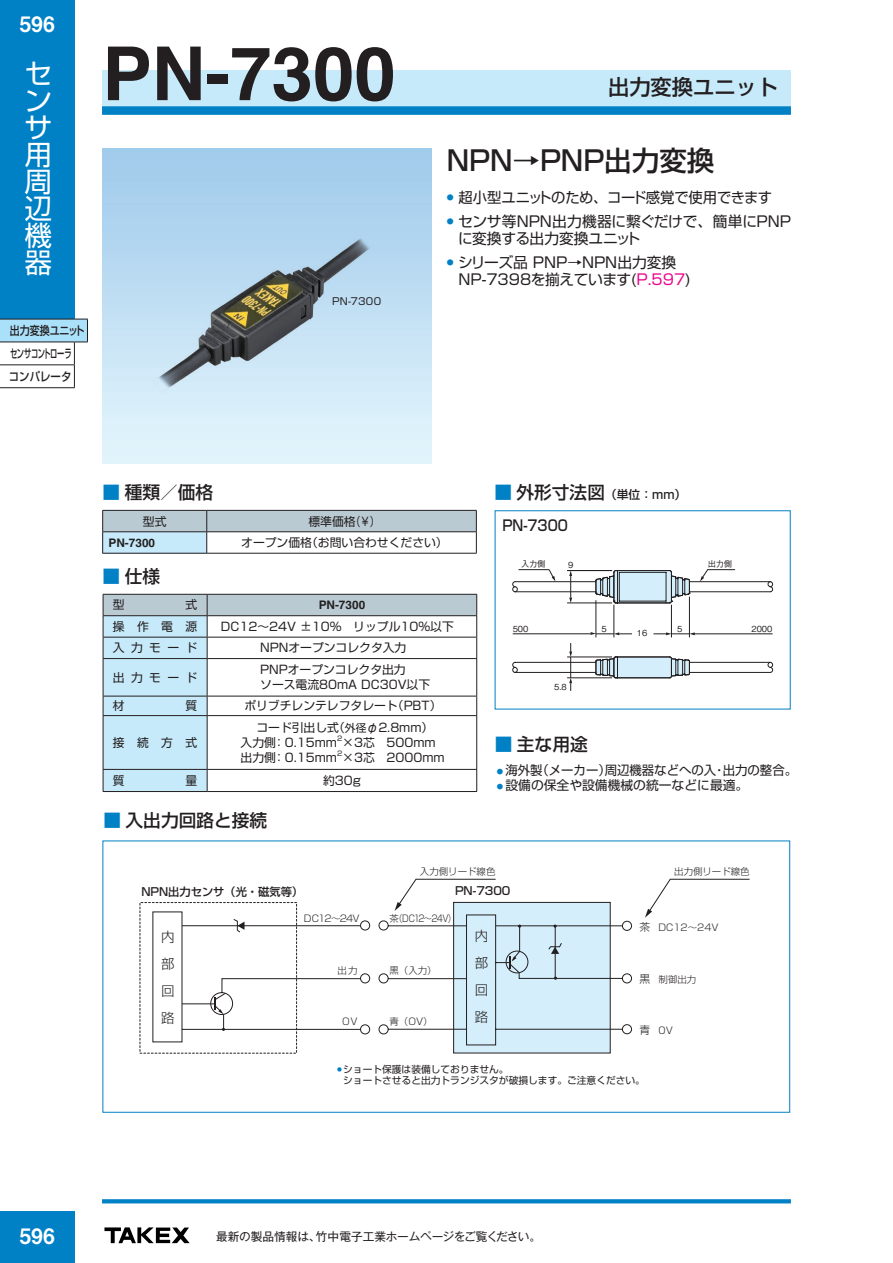
<style>
.page{position:relative;width:893px;height:1263px;background:#fff}
.page>*{position:absolute;margin:0;border:0;box-sizing:border-box;transform-origin:0 0}
.ノーマル{font:700 74.4px "Helvetica";color:#231f20}
.新_コピー24Q{font:500 27.6px "Shin Go Pro";color:#231f20}
.t1{font:27.6px/27px "Shin Go Pro";color:#fff;text-align:justify}
.ノーマル-2{font:500 21.3px "Shin Go Pro";color:#231f20}
.t2{font:21.3px "Midashi Go Pro MB31";color:#fff}
.ノーマル-3{font:500 17.7px "Shin Go Pro";color:#231f20}
.t3{font:14.7px/16.6px "Shin Go Pro";letter-spacing:-.01em;color:#231f20}
.ノーマル-4{font:500 14.7px "Shin Go Pro";color:#231f20;scale:.9 1}
.t4{font:13.5px/27px "Shin Go Pro Light 90 pv RKSJ H";color:#231f20;text-align:justify}
.ノーマル-5{font:12.75px "Shin Go Pro";color:#231f20}
.t5{font:500 12px "Shin Go Pro";letter-spacing:-.045em;color:#231f20;scale:.61 1}
.t6{font:500 12px "Shin Go Pro";letter-spacing:-.015em;color:#231f20;scale:.83 1}
.t7{font:500 12px "Shin Go Pro";letter-spacing:-.015em;color:#231f20;scale:.87 1}
.ノーマル-6{font:11.85px "Shin Go Pro";color:#231f20}
.ノーマル-7{font:700 11.85px "Helvetica";color:#231f20}
.ノーマル-8{font:500 11.85px "Shin Go Pro";color:#231f20}
.オプション_小{font:11.7px "Gothic MB101 Pro";letter-spacing:-.01em;color:#231f20}
.t8{font:11.25px "Shin Go Pro Medium 90 pv RKSJ H";color:#231f20}
.品番{font:9.9px "Shin Go Pro";letter-spacing:.03em;color:#231f20}
.t9{font:9.75px/11.7px "Shin Go Pro Regular 90 pv RKSJ H";color:#231f20}
.t10{font:9.45px "Shin Go Pro Light 90 pv RKSJ H";color:#231f20}
.t11{font:8.4px "Gothic BBB Pro Medium 90 pv RKSJ H";color:#231f20}
.ノーマル-9{font:6.9px "Shin Go Pro";color:#231f20}
.s1{color:#ed028c}
.s2{color:#0080c5}
.s3{font-size:10.8px}
.s4{font-size:17.7px;color:#0080c5}
.s5{font-size:17.7px}
.s6{font-weight:500;font-size:6.45px;color:#0080c5}
</style>
<div class="page">
<svg style="left:102px;top:1199px;width:689px;height:4px;background:#0d86c8"></svg>
<div style="left:0;top:0;width:75px;height:319px;background:#0080c5"></div>
<div style="left:0;top:1212px;width:75px;height:51px;background:#0080c5"></div>
<svg style="left:104px;top:1227px;width:86px;height:16px"></svg>
<div style="left:102px;top:70px;width:689px;height:43px;background:#c6eafa"></div>
<div style="left:102px;top:106px;width:689px;height:9px;background:#0080c5"></div>
<img style="left:103px;top:149px;width:328px;height:314px">
<svg style="left:103px;top:594px;width:374px;height:197px"></svg>
<hr style="left:103px;top:791px;width:104px;height:1px;background:#231f20">
<hr style="left:207px;top:791px;width:270px;height:1px;background:#231f20">
<svg style="left:102px;top:510px;width:375px;height:43px"></svg>
<hr style="left:102px;top:553px;width:105px;height:1px;background:#231f20">
<hr style="left:207px;top:553px;width:270px;height:1px;background:#231f20">
<svg style="left:513px;top:569px;width:260px;height:122px"></svg>
<div style="left:453px;top:902px;width:157px;height:151px;background:#d4effb"></div>
<svg style="left:645px;top:879px;width:105px;height:39px"></svg>
<svg style="left:337px;top:1067px;width:5px;height:4px"></svg>
<svg style="left:152px;top:879px;width:480px;height:166px"></svg>
<div style="left:0;top:319px;width:87px;height:23px;background:#aae0f9"></div>
<hr style="left:0;top:342px;width:74px;height:1px;background:#231f20">
<hr style="left:0;top:364px;width:75px;height:1px;background:#231f20">
<hr style="left:0;top:387px;width:75px;height:1px;background:#231f20">
<hr style="left:0;top:319px;width:74px;height:1px;background:#231f20">
<svg style="left:74px;top:319px;width:14px;height:68px"></svg>
<h3 class="t2" style="left:19px;top:7px;width:37px">596</h3>
<h2 class="t1" style="left:25px;top:57px;width:29px">センサ用周辺機器</h2>
<p class="t6" style="left:10px;top:321px;width:92px">出力変換ユニット</p>
<p class="t5" style="left:10px;top:343px;width:103px">センサコントローラ</p>
<p class="t7" style="left:9px;top:366px;width:73px">コンパレータ</p>
<p class="ノーマル" style="left:102px;top:29px;width:295px">PN-7300</p>
<p class="品番" style="left:332px;top:293px;width:51px">PN-7300</p>
<p class="ノーマル-2" style="left:608px;top:70px;width:172px">出力変換ユニット</p>
<p class="新_コピー24Q" style="left:447px;top:137px;width:269px">NPN→PNP出力変換</p>
<p class="t3" style="left:447px;top:187px;width:327px"><sup>●</sup> 超小型ユニットのため、コード感覚で使用できます</p>
<p class="t3" style="left:458px;top:211px;width:334px;text-indent:-11px"><sup>●</sup> センサ等NPN出力機器に繋ぐだけで、簡単にPNPに変換する出力変換ユニット</p>
<p class="t3" style="left:459px;top:253px;width:234px;text-indent:-12px"><sup>●</sup> シリーズ品 PNP→NPN出力変換<br>NP-7398を揃えています(<span class="s1">P.597</span>)</p>
<p class="ノーマル-3" style="left:103px;top:478px;width:112px"><span class="s2">■</span> 種類／価格</p>
<p class="ノーマル-6" style="left:143px;top:511px;width:25px">型式</p>
<p class="ノーマル-6" style="left:308px;top:511px;width:72px">標準価格（￥）</p>
<p class="ノーマル-7" style="left:109px;top:535px;width:48px">PN-7300</p>
<p class="ノーマル-6" style="left:241px;top:533px;width:208px">オープン価格（お問い合わせください）</p>
<p class="ノーマル-3" style="left:103px;top:562px;width:59px"><span class="s2">■</span> 仕様</p>
<p class="ノーマル-6" style="left:113px;top:595px;width:13px">型</p>
<p class="ノーマル-6" style="left:186px;top:595px;width:13px">式</p>
<p class="ノーマル-7" style="left:319px;top:598px;width:48px">PN-7300</p>
<p class="ノーマル-6" style="left:113px;top:617px;width:86px">操作電源</p>
<p class="ノーマル-6" style="left:221px;top:617px;width:234px">DC12〜24V ±10%　リップル10%以下</p>
<p class="ノーマル-6" style="left:113px;top:638px;width:86px">入力モード</p>
<p class="ノーマル-6" style="left:260px;top:638px;width:148px">NPNオープンコレクタ入力</p>
<p class="ノーマル-6" style="left:113px;top:668px;width:86px">出力モード</p>
<p class="ノーマル-6" style="left:260px;top:660px;width:147px">PNPオープンコレクタ出力</p>
<p class="ノーマル-6" style="left:260px;top:675px;width:171px">ソース電流80mA DC30V以下</p>
<p class="ノーマル-6" style="left:113px;top:696px;width:13px">材</p>
<p class="ノーマル-6" style="left:186px;top:696px;width:13px">質</p>
<p class="ノーマル-6" style="left:244px;top:696px;width:199px">ポリブチレンテレフタレート（PBT）</p>
<p class="ノーマル-6" style="left:113px;top:733px;width:86px">接続方式</p>
<p class="ノーマル-6" style="left:256px;top:718px;width:178px">コード引出し式（<span class="s3">外径</span>φ2.8mm）</p>
<p class="ノーマル-6" style="left:241px;top:733px;width:197px">入力側：0.15mm ×3芯　500mm</p>
<p class="ノーマル-9" style="left:337px;top:733px;width:7px">2</p>
<p class="ノーマル-6" style="left:241px;top:747px;width:206px">出力側：0.15mm ×3芯　2000mm</p>
<p class="ノーマル-9" style="left:337px;top:747px;width:7px">2</p>
<p class="ノーマル-6" style="left:113px;top:771px;width:13px">質</p>
<p class="ノーマル-6" style="left:186px;top:771px;width:13px">量</p>
<p class="ノーマル-6" style="left:323px;top:771px;width:39px">約30g</p>
<p class="ノーマル-3" style="left:103px;top:806px;width:165px"><span class="s2">■</span> 入出力回路と接続</p>
<p class="ノーマル-8" style="left:494px;top:485px;width:193px"><span class="s4">■</span> <span class="s5">外形寸法図</span>（単位：mm）</p>
<p class="ノーマル-4" style="left:502px;top:513px;width:74px">PN-7300</p>
<p class="t11" style="left:521px;top:557px;width:26px">入力側</p>
<p class="t11" style="left:708px;top:557px;width:26px">出力側</p>
<p class="t11" style="left:568px;top:558px;width:7px">9</p>
<p class="t11" style="left:513px;top:622px;width:17px">500</p>
<p class="t11" style="left:751px;top:622px;width:22px">2000</p>
<p class="t11" style="left:601px;top:622px;width:7px">5</p>
<p class="t11" style="left:677px;top:622px;width:7px">5</p>
<p class="t11" style="left:637px;top:626px;width:12px">16</p>
<p class="t11" style="left:554px;top:680px;width:14px">5.8</p>
<p class="ノーマル-3" style="left:495px;top:730px;width:94px"><span class="s2">■</span> 主な用途</p>
<p class="ノーマル-5" style="left:497px;top:759px;width:302px"><span class="s6">●</span> 海外製（メーカー）周辺機器などへの入・出力の整合。</p>
<p class="ノーマル-5" style="left:497px;top:775px;width:253px"><span class="s6">●</span> 設備の保全や設備機械の統一などに最適。</p>
<p class="t8" style="left:141px;top:882px;width:163px">NPN出力センサ（光・磁気等）</p>
<p class="t4" style="left:161px;top:921px;width:15px">内部回路</p>
<p class="t10" style="left:304px;top:910px;width:57px">DC12～24V</p>
<p class="t10" style="left:338px;top:962px;width:21px">出力</p>
<p class="t10" style="left:342px;top:1013px;width:17px">OV</p>
<p class="t10" style="left:420px;top:864px;width:77px">入力側リード線色</p>
<p class="t8" style="left:455px;top:882px;width:57px">PN-7300</p>
<p class="t10" style="left:389px;top:910px;width:68px">茶（DC12～24V）</p>
<p class="t10" style="left:389px;top:962px;width:49px">黒（入力）</p>
<p class="t10" style="left:389px;top:1013px;width:45px">青（OV）</p>
<p class="t4" style="left:475px;top:921px;width:15px">内部回路</p>
<p class="t10" style="left:674px;top:864px;width:77px">出力側リード線色</p>
<p class="t10" style="left:639px;top:919px;width:81px"><span class="s3">茶</span> DC12～24V</p>
<p class="t10" style="left:639px;top:971px;width:58px"><span class="s3">黒</span> 制御出力</p>
<p class="t10" style="left:639px;top:1022px;width:35px"><span class="s3">青</span> 0V</p>
<p class="t9" style="left:343px;top:1062px;width:303px">ショート保護は装備しておりません。<br>ショートさせると出力トランジスタが破損します。ご注意ください。</p>
<h3 class="t2" style="left:19px;top:1219px;width:37px">596</h3>
<p class="オプション_小" style="left:216px;top:1227px;width:327px">最新の製品情報は、竹中電子工業ホームページをご覧ください。</p>
</div>
